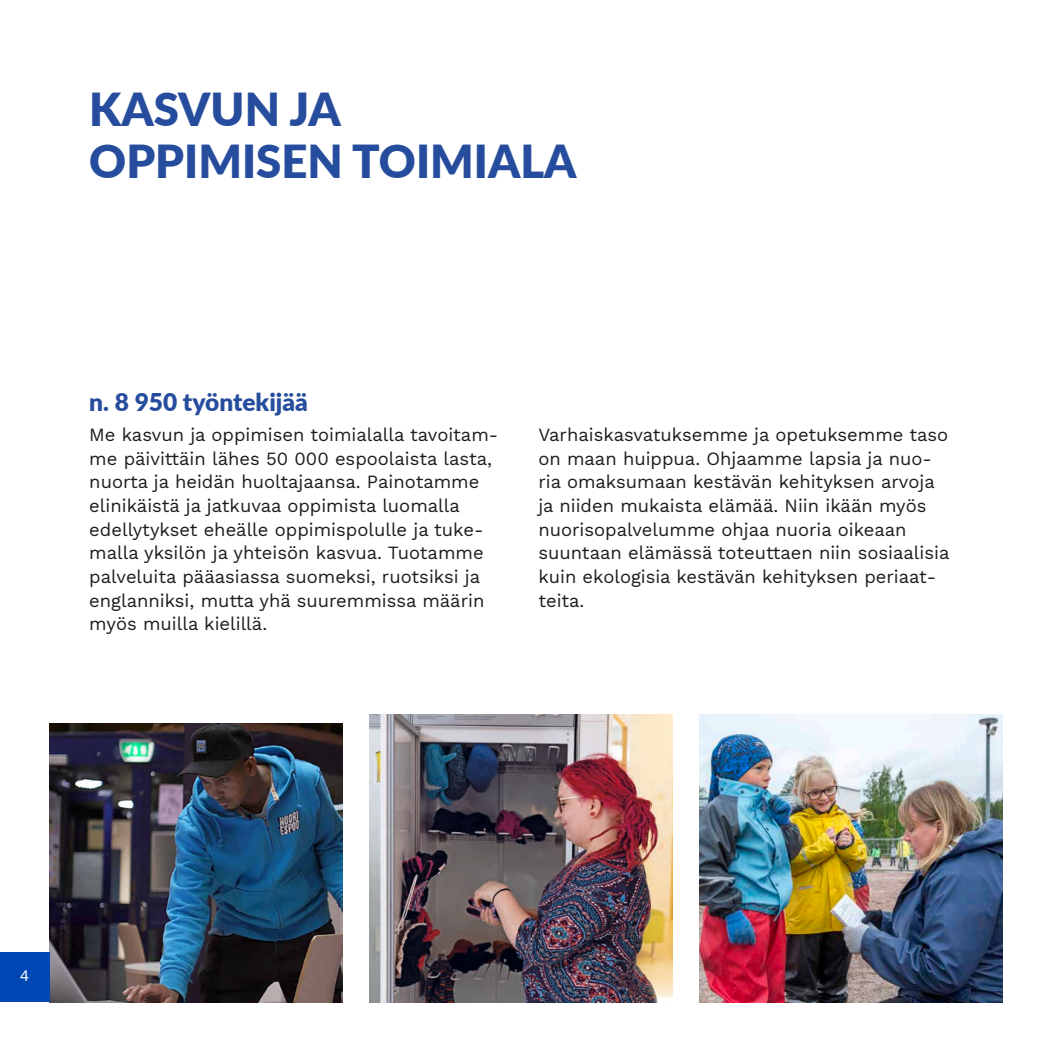
<style>
.page{position:relative;width:1042px;height:1042px;background:#fff}
.page>*{position:absolute;margin:0;border:0;box-sizing:border-box;transform-origin:0 0}
.t1{font:900 45.5px/52.5px "Lato";color:#264d9d}
.t2{font:900 24.5px "Lato";color:#264d9d}
.t3{font:18.38px/23.6px "Work Sans";color:#1d1d1b}
.t4{font:15.75px "Work Sans";color:#fff}
</style>
<div class="page">
<img style="left:699px;top:714px;width:303px;height:288px">
<img style="left:370px;top:714px;width:302px;height:288px">
<img style="left:50px;top:723px;width:292px;height:279px">
<div style="left:0;top:952px;width:50px;height:50px;background:#0047b5"></div>
<h1 class="t1" style="left:89px;top:81px;width:489px">KASVUN JA<br>OPPIMISEN TOIMIALA</h1>
<h2 class="t2" style="left:89px;top:383px;width:220px">n. 8 950 työntekijää</h2>
<p class="t3" style="left:89px;top:422px;width:410px">Me kasvun ja oppimisen toimialalla tavoitam&shy;me päivittäin lähes 50 000 espoolaista lasta, nuorta ja heidän huoltajaansa. Painotamme elinikäistä ja jatkuvaa oppimista luomalla edellytykset eheälle oppimispolulle ja tuke&shy;malla yksilön ja yhteisön kasvua. Tuotamme palveluita pääasiassa suomeksi, ruotsiksi ja englanniksi, mutta yhä suuremmissa määrin myös muilla kielillä.</p>
<p class="t3" style="left:538px;top:422px;width:412px">Varhaiskasvatuksemme ja opetuksemme taso on maan huippua. Ohjaamme lapsia ja nuo&shy;ria omaksumaan kestävän kehityksen arvoja ja niiden mukaista elämää. Niin ikään myös nuorisopalvelumme ohjaa nuoria oikeaan suuntaan elämässä toteuttaen niin sosiaalisia kuin ekologisia kestävän kehityksen periaat&shy;teita.</p>
<p class="t4" style="left:20px;top:963px;width:11px">4</p>
</div>
